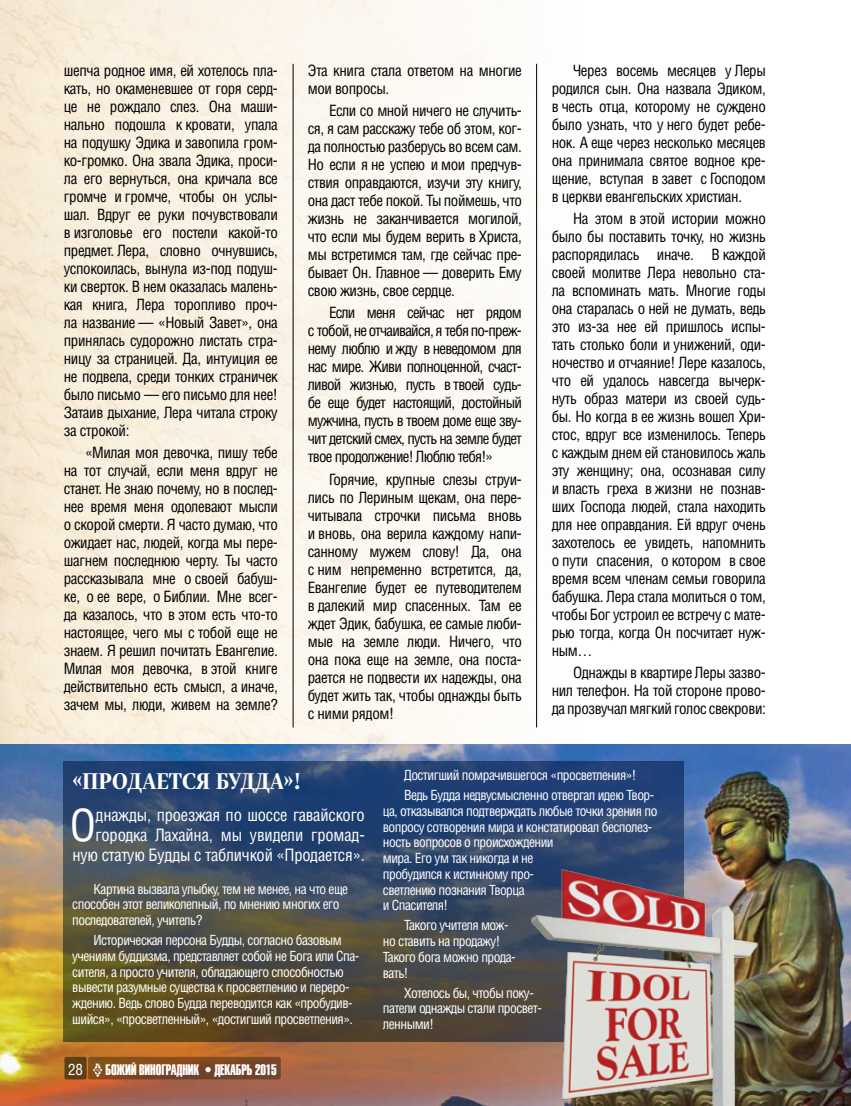
<style>
.page{position:relative;width:851px;height:1106px;background:#fff}
.page>*{position:absolute;margin:0;border:0;box-sizing:border-box;transform-origin:0 0}
.t1{font:42.9px "AG Letterica Condensed C";color:#fff}
.t2{font:27px "Greta Dis Nar Pro Med";color:#fff}
.t3{font:16.5px/19.8px "AG Letterica Condensed C";letter-spacing:-.01em;color:#fff;text-align:right}
.t4{font:15px/18px "AG Letterica Condensed C";letter-spacing:-.025em;color:#000;text-align:justify}
.t5{font:15px "Helios Extra Compressed C";letter-spacing:-.01em;color:#fff}
.t6{font:15px "AG Letterica Condensed C";color:#fff}
.t7{font:13.5px/15.8px "AG Letterica Condensed C";letter-spacing:-.04em;color:#fff}
.s1{font-style:inherit}
</style>
<div class="page">
<img style="left:0;top:744px;width:850px;height:362px">
<svg style="left:64px;top:761px;width:620px;height:280px;background:#3d4854"></svg>
<hr style="left:536px;top:64px;width:1px;height:663px;background:#000">
<hr style="left:293px;top:64px;width:1px;height:663px;background:#000">
<img style="left:506px;top:819px;width:277px;height:287px">
<svg style="left:88px;top:1056px;width:193px;height:23px;background:#7f4924"></svg>
<div style="left:64px;top:1056px;width:23px;height:23px;background:#5f4016;border-radius:2px"></div>
<svg style="left:93px;top:1063px;width:9px;height:13px"></svg>
<p class="t4" style="left:64px;top:61px;width:216px">шепча родное имя, ей хотелось пла&shy;кать, но окаменевшее от горя серд&shy;це не рождало слез. Она маши&shy;нально подошла к кровати, упала на подушку Эдика и завопила гром&shy;ко-громко. Она звала Эдика, проси&shy;ла его вернуться, она кричала все громче и громче, чтобы он услы&shy;шал. Вдруг ее руки почувствовали в изголовье его постели какой-то предмет. Лера, словно очнувшись, успокоилась, вынула из-под подуш&shy;ки сверток. В нем оказалась малень&shy;кая книга, Лера торопливо проч&shy;ла название — «Новый Завет», она принялась судорожно листать стра&shy;ницу за страницей. Да, интуиция ее не подвела, среди тонких страничек было письмо — его письмо для нее!<br>Затаив дыхание, Лера читала строку за строкой:</p>
<p class="t4" style="left:64px;top:443px;width:216px;text-indent:21px">«Милая моя девочка, пишу тебе на тот случай, если меня вдруг не станет. Не знаю почему, но в послед&shy;нее время меня одолевают мысли о скорой смерти. Я часто думаю, что ожидает нас, людей, когда мы пере&shy;шагнем последнюю черту. Ты часто рассказывала мне о своей бабуш&shy;ке, о ее вере, о Библии. Мне всег&shy;да казалось, что в этом есть что-то настоящее, чего мы с тобой еще не знаем. Я решил почитать Евангелие.<br>Милая моя девочка, в этой книге действительно есть смысл, а иначе, зачем мы, люди, живем на земле?</p>
<p class="t4" style="left:308px;top:61px;width:216px">Эта книга стала ответом на многие мои вопросы.</p>
<p class="t4" style="left:308px;top:101px;width:216px;text-indent:21px">Если со мной ничего не случить&shy;ся, я сам расскажу тебе об этом, ког&shy;да полностью разберусь во всем сам.<br>Но если я не успею и мои предчув&shy;ствия оправдаются, изучи эту книгу, она даст тебе покой. Ты поймешь, что жизнь не заканчивается могилой, что если мы будем верить в Христа, мы встретимся там, где сейчас пре&shy;бывает Он. Главное — доверить Ему свою жизнь, свое сердце.</p>
<p class="t4" style="left:308px;top:303px;width:216px;text-indent:21px">Если меня сейчас нет рядом с тобой, не отчаивайся, я тебя по-преж&shy;нему люблю и жду в неведомом для нас мире. Живи полноценной, счаст&shy;ливой жизнью, пусть в твоей судь&shy;бе еще будет настоящий, достойный мужчина, пусть в твоем доме еще зву&shy;чит детский смех, пусть на земле будет твое продолжение! Люблю тебя!»</p>
<p class="t4" style="left:308px;top:470px;width:216px;text-indent:21px">Горячие, крупные слезы струи&shy;лись по Лериным щекам, она пере&shy;читывала строчки письма вновь и вновь, она верила каждому напи&shy;санному мужем слову! Да, она с ним непременно встретится, да, Евангелие будет ее путеводителем в далекий мир спасенных. Там ее ждет Эдик, бабушка, ее самые люби&shy;мые на земле люди. Ничего, что она пока еще на земле, она поста&shy;рается не подвести их надежды, она будет жить так, чтобы однажды быть с ними рядом!</p>
<p class="t4" style="left:551px;top:61px;width:216px;text-indent:21px">Через восемь месяцев у Леры родился сын. Она назвала Эдиком, в честь отца, которому не суждено было узнать, что у него будет ребе&shy;нок. А еще через несколько месяцев она принимала святое водное кре&shy;щение, вступая в завет с Господом в церкви евангельских христиан.</p>
<p class="t4" style="left:551px;top:209px;width:216px;text-indent:21px">На этом в этой истории можно было бы поставить точку, но жизнь распорядилась иначе. В каждой своей молитве Лера невольно ста&shy;ла вспоминать мать. Многие годы она старалась о ней не думать, ведь это из-за нее ей пришлось испы&shy;тать столько боли и унижений, оди&shy;ночество и отчаяние! Лере казалось, что ей удалось навсегда вычерк&shy;нуть образ матери из своей судь&shy;бы. Но когда в ее жизнь вошел Хри&shy;стос, вдруг все изменилось. Теперь с каждым днем ей становилось жаль эту женщину; она, осознавая силу и власть греха в жизни не познав&shy;ших Господа людей, стала находить для нее оправдания. Ей вдруг очень захотелось ее увидеть, напомнить о пути спасения, о котором в свое время всем членам семьи говорила бабушка. Лера стала молиться о том, чтобы Бог устроил ее встречу с мате&shy;рью тогда, когда Он посчитает нуж&shy;ным…</p>
<p class="t4" style="left:551px;top:663px;width:216px;text-indent:21px">Однажды в квартире Леры зазво&shy;нил телефон. На той стороне прово&shy;да прозвучал мягкий голос свекрови:</p>
<h2 class="t2" style="left:72px;top:764px;width:230px">«ПРОДАЕТСЯ БУДДА»!</h2>
<h1 class="t1" style="left:70px;top:799px;width:28px">О</h1>
<p class="t3" style="left:72px;top:805px;width:294px">днажды, проезжая по шоссе гавайского городка Лахайна, мы увидели громад&shy;ную статую Будды с табличкой «Продается».</p>
<p class="t7" style="left:72px;top:880px;width:277px;text-indent:21px">Картина вызвала улыбку, тем не менее, на что еще способен этот великолепный, по мнению многих его последователей, учитель?</p>
<p class="t7" style="left:72px;top:932px;width:288px;text-indent:21px">Историческая персона Будды, согласно базовым учениям буддизма, представляет собой не Бога или Спа&shy;сителя, а просто учителя, обладающего способностью вывести разумные существа к просветлению и переро&shy;ждению. Ведь слово Будда переводится как «пробудив&shy;шийся», «просветленный», «достигший просветления».</p>
<p class="t6" style="left:68px;top:1060px;width:16px">28</p>
<p class="t5" style="left:106px;top:1060px;width:173px">БОЖИЙ ВИНОГРАДНИК <span class="s1">• ДЕКАБРЬ</span> 2015</p>
<p class="t7" style="left:404px;top:765px;width:251px;line-height:20px">Достигший помрачившегося «просветления»!<br>Ведь Будда недвусмысленно отвергал идею Твор-</p>
<p class="t7" style="left:383px;top:803px;width:276px">ца, отказывался подтверждать любые точки зрения по вопросу сотворения мира и констатировал бесполез&shy;ность вопросов о происхождении<br>мира. Его ум так никогда и не<br>пробудился к истинному про-<br>светлению познания Творца<br>и Спасителя!</p>
<p class="t7" style="left:383px;top:917px;width:134px;text-indent:21px">Такого учителя мож&shy;но ставить на продажу!<br>Такого бога можно прода&shy;вать!</p>
<p class="t7" style="left:383px;top:984px;width:160px;text-indent:21px">Хотелось бы, чтобы поку&shy;патели однажды стали просвет&shy;ленными!</p>
</div>
